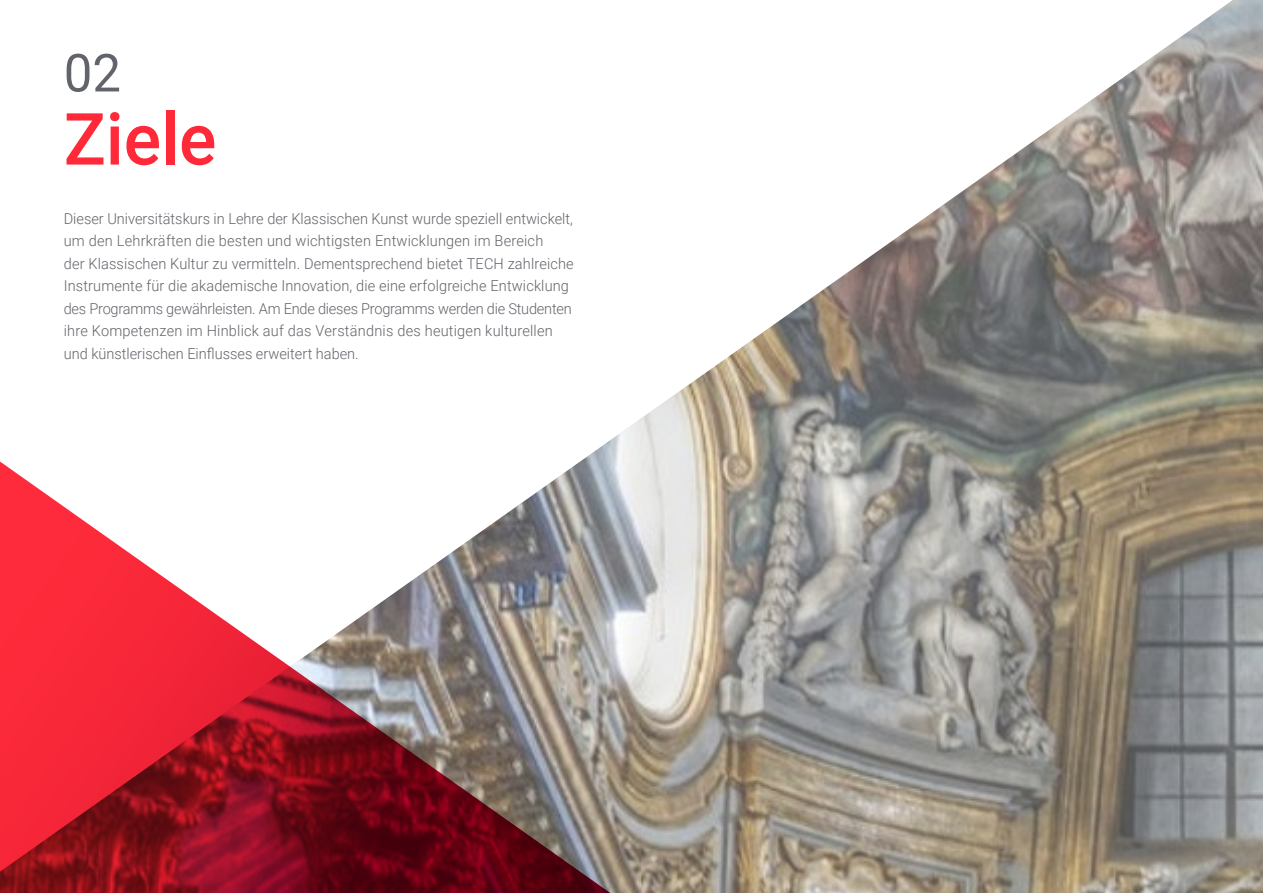
<style>
.page{position:relative;width:1263px;height:893px;background:#fff}
.page>*{position:absolute;margin:0;border:0;box-sizing:border-box;transform-origin:0 0}
.t1{font:500 72px "Roboto";color:#ff293a}
.t2{font:52.5px "Roboto";color:#61646a}
.t3{font:300 15px/22.5px "Roboto";letter-spacing:.01em;color:#61646a}
</style>
<div class="page">
<img style="left:602px;top:0;width:661px;height:893px">
<svg style="left:0;top:446px;width:640px;height:447px"></svg>
<h2 class="t2" style="left:64px;top:36px;width:59px">02</h2>
<h1 class="t1" style="left:64px;top:89px;width:154px">Ziele</h1>
<p class="t3" style="left:64px;top:207px;width:511px">Dieser Universitätskurs in Lehre der Klassischen Kunst wurde speziell entwickelt, um den Lehrkräften die besten und wichtigsten Entwicklungen im Bereich<br>der Klassischen Kultur zu vermitteln. Dementsprechend bietet TECH zahlreiche Instrumente für die akademische Innovation, die eine erfolgreiche Entwicklung des Programms gewährleisten. Am Ende dieses Programms werden die Studenten ihre Kompetenzen im Hinblick auf das Verständnis des heutigen kulturellen und künstlerischen Einflusses erweitert haben.</p>
</div>
